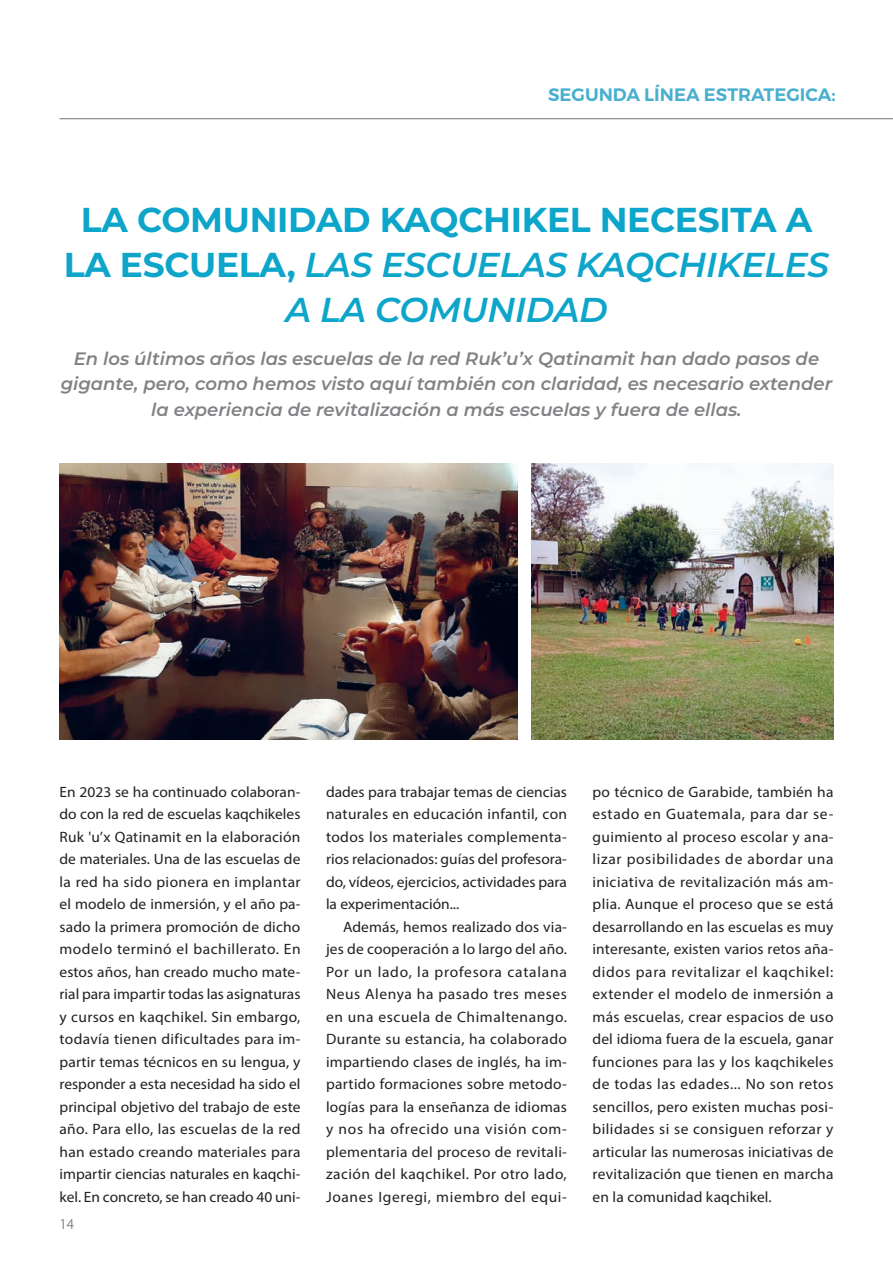
<style>
.page{position:relative;width:893px;height:1263px;background:#fff}
.page>*{position:absolute;margin:0;border:0;box-sizing:border-box;transform-origin:0 0}
.t1{font:italic 600 34.5px "Montserrat";letter-spacing:-.01em;color:#0da5c9}
.t2{font:700 34.5px "Montserrat";letter-spacing:-.01em;color:#0da5c9}
.t3{font:italic 600 18px/25.5px "Montserrat";color:#808285;text-align:center}
.t4{font:600 18px "Montserrat";color:#48afcf}
.t5{font:15px/22.5px "Myriad Pro";letter-spacing:.005em;color:#231f20;text-align:justify}
.t6{font:300 15px "Myriad Pro";color:#4b4c4d}
.s1{font-weight:700;font-style:normal}
</style>
<div class="page">
<hr style="left:60px;top:118px;width:833px;height:1px;background:#808285">
<img style="left:60px;top:463px;width:457px;height:277px">
<img style="left:531px;top:463px;width:302px;height:277px">
<p class="t4" style="left:548px;top:83px;width:26px">SEGUNDA</p>
<p class="t4" style="left:644px;top:83px;width:12px">LÍNEA</p>
<p class="t4" style="left:704px;top:83px;width:37px">ESTRATEGICA</p>
<p class="t4" style="left:831px;top:83px;width:6px">:</p>
<h1 class="t2" style="left:81px;top:195px;width:220px">LA COMUNIDAD</h1>
<h1 class="t2" style="left:380px;top:195px;width:434px">KAQCHI KEL NECESITA A</h1>
<h1 class="t1" style="left:64px;top:241px;width:767px"><span class="s1">LA ESCUELA,</span> LAS ESCUELAS KAQCHIKELES</h1>
<h1 class="t1" style="left:285px;top:286px;width:324px">A LA COMUNIDAD</h1>
<p class="t3" style="left:61px;top:345px;width:773px">En los últimos años las escuelas de la red Ruk’u’x Qatinamit han dado pasos de gigante, pero, como hemos visto aquí también con claridad, es necesario extender la experiencia de revitalización a más escuelas y fuera de ellas.</p>
<p class="t5" style="left:60px;top:780px;width:243px">En 2023 se ha continuado colaboran&shy;do con la red de escuelas kaqchikeles Ruk 'u’x Qatinamit en la elaboración de materiales. Una de las escuelas de la red ha sido pionera en implantar el modelo de inmersión, y el año pa&shy;sado la primera promoción de dicho modelo terminó el bachillerato. En estos años, han creado mucho mate&shy;rial para impartir todas las asignaturas y cursos en kaqchikel. Sin embargo, todavía tienen dificultades para im&shy;partir temas técnicos en su lengua, y responder a esta necesidad ha sido el principal objetivo del trabajo de este año. Para ello, las escuelas de la red han estado creando materiales para impartir ciencias naturales en kaqchi&shy;kel. En concreto, se han creado 40 uni-</p>
<p class="t5" style="left:326px;top:780px;width:243px">dades para trabajar temas de ciencias naturales en educación infantil, con todos los materiales complementa&shy;rios relacionados: guías del profesora&shy;do, vídeos, ejercicios, actividades para la experimentación...</p>
<p class="t5" style="left:326px;top:915px;width:243px;text-indent:17px">Además, hemos realizado dos via&shy;jes de cooperación a lo largo del año.<br>Por un lado, la profesora catalana Neus Alenya ha pasado tres meses en una escuela de Chimaltenango.<br>Durante su estancia, ha colaborado impartiendo clases de inglés, ha im&shy;partido formaciones sobre metodo&shy;logías para la enseñanza de idiomas y nos ha ofrecido una visión com&shy;plementaria del proceso de revitali&shy;zación del kaqchikel. Por otro lado, Joanes Igeregi, miembro del equi-</p>
<p class="t6" style="left:60px;top:1214px;width:16px">14</p>
<p class="t5" style="left:592px;top:780px;width:243px">po técnico de Garabide, también ha estado en Guatemala, para dar se&shy;guimiento al proceso escolar y ana&shy;lizar posibilidades de abordar una iniciativa de revitalización más am&shy;plia. Aunque el proceso que se está desarrollando en las escuelas es muy interesante, existen varios retos aña&shy;didos para revitalizar el kaqchikel: extender el modelo de inmersión a más escuelas, crear espacios de uso del idioma fuera de la escuela, ganar funciones para las y los kaqchikeles de todas las edades... No son retos sencillos, pero existen muchas posi&shy;bilidades si se consiguen reforzar y articular las numerosas iniciativas de revitalización que tienen en marcha en la comunidad kaqchikel.</p>
</div>
